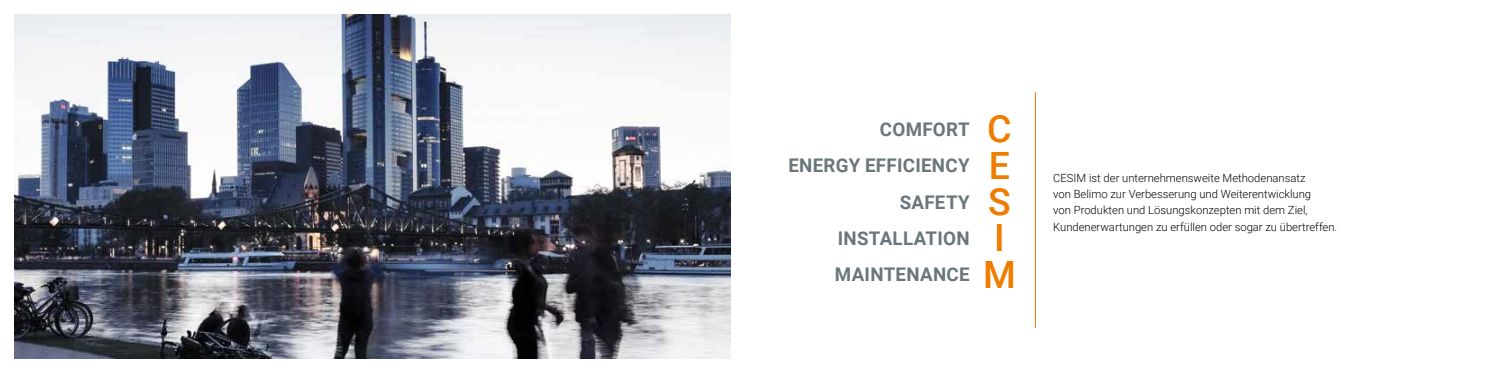
<style>
.page{position:relative;width:1489px;height:373px;background:#fff}
.page>*{position:absolute;margin:0;border:0;box-sizing:border-box;transform-origin:0 0}
.t1{font:500 37.5px/36.2px "Roboto";color:#ef7c00}
.t2{font:700 18.75px/36.2px "Roboto";letter-spacing:.015em;color:#6a767b;text-align:right}
.t3{font:300 11.25px/16.2px "Roboto";color:#000}
</style>
<div class="page">
<img style="left:14px;top:14px;width:716px;height:344px">
<hr style="left:1035px;top:92px;width:1px;height:235px;background:#ef7c00">
<h2 class="t2" style="left:788px;top:110px;width:183px">COMFORT<br>ENERGY EFFICIENCY<br>SAFETY<br>INSTALLATION<br>MAINTENANCE</h2>
<h1 class="t1" style="left:983px;top:109px;width:34px">C<br>E<br>S<br>I<br>M</h1>
<p class="t3" style="left:1053px;top:169px;width:285px">CESIM ist der unternehmensweite Methodenansatz<br>von Belimo zur Verbesserung und Weiterentwicklung<br>von Produkten und Lösungskonzepten mit dem Ziel, Kundenerwartungen zu erfüllen oder sogar zu übertreffen.</p>
</div>
